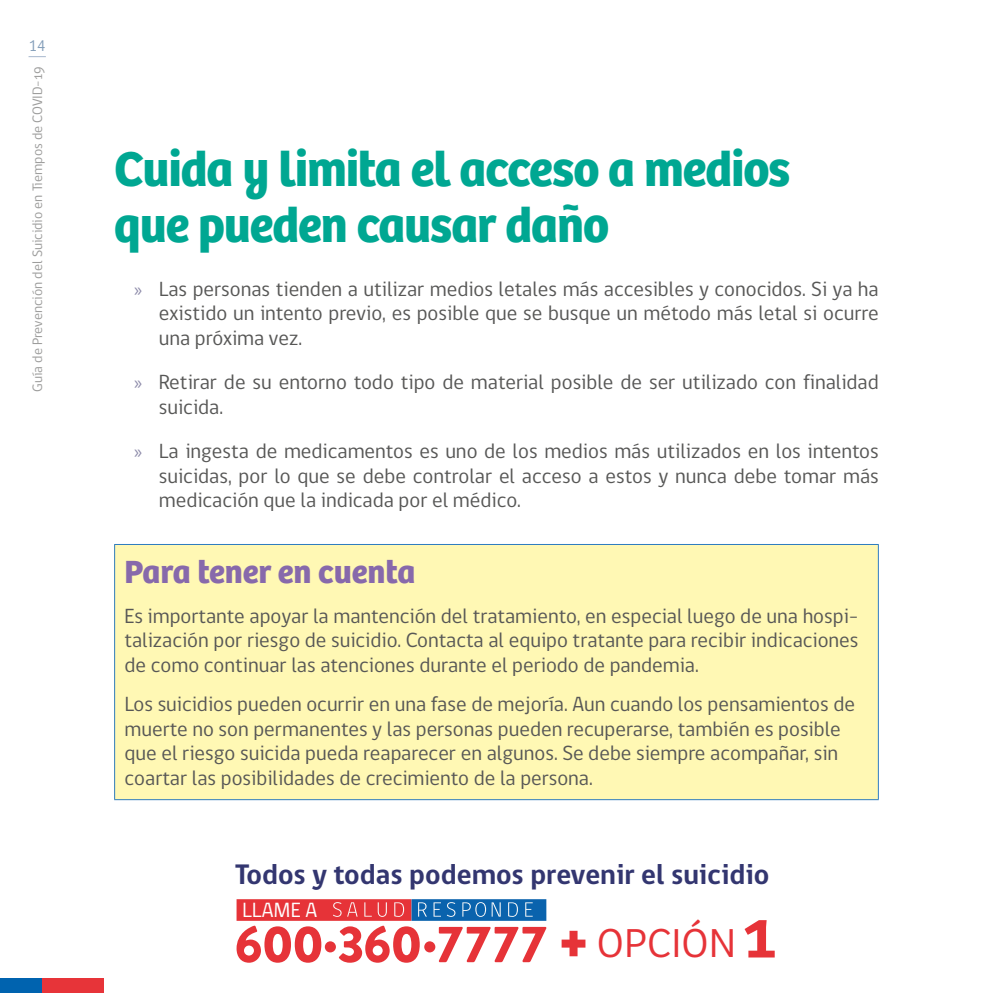
<style>
.page{position:relative;width:993px;height:993px;background:#fff}
.page>*{position:absolute;margin:0;border:0;box-sizing:border-box;transform-origin:0 0}
.t1{font:700 50.75px/56px "Bree";letter-spacing:-.02em;color:#00a792}
.t2{font:300 41.82px "Bree";color:#e63338}
.t3{font:700 33.25px "Bree";color:#8769ab}
.t4{font:700 28.88px "gob CL";color:#333670}
.t5{font:21.18px "gob CL";color:#fff}
.t6{font:21px/24.5px "gob CL";color:#575756;text-align:justify}
.t7{font:15.75px "gob CL";color:#859fba}
.t8{font:14px "gob CL";color:#9d9d9c}
.s1{font-family:"Myriad Pro";font-size:19.25px;color:#8c8aa9}
.s2{font-weight:700;font-size:59.85px}
</style>
<div class="page">
<div style="left:0;top:977px;width:43px;height:15px;background:#0063af"></div>
<div style="left:43px;top:977px;width:61px;height:15px;background:#e73439"></div>
<svg style="left:29px;top:56px;width:17px;height:1px"></svg>
<div style="left:115px;top:544px;width:763px;height:255px;background:#fff8b4"></div>
<hr style="left:114px;top:544px;width:764px;height:1px;background:#2e7cc0">
<hr style="left:114px;top:544px;width:1px;height:255px;background:#2e7cc0">
<hr style="left:877px;top:544px;width:1px;height:255px;background:#2e7cc0">
<hr style="left:114px;top:799px;width:764px;height:1px;background:#2e7cc0">
<svg style="left:236px;top:925px;width:85px;height:37px"></svg>
<svg style="left:325px;top:940px;width:11px;height:12px"></svg>
<svg style="left:338px;top:925px;width:81px;height:37px"></svg>
<svg style="left:424px;top:940px;width:11px;height:12px"></svg>
<svg style="left:438px;top:926px;width:108px;height:35px"></svg>
<div style="left:236px;top:898px;width:175px;height:22px;background:#e63338"></div>
<div style="left:411px;top:898px;width:135px;height:22px;background:#0a63ad"></div>
<svg style="left:333px;top:902px;width:8px;height:14px"></svg>
<svg style="left:347px;top:902px;width:10px;height:14px"></svg>
<svg style="left:364px;top:902px;width:7px;height:14px"></svg>
<svg style="left:377px;top:902px;width:10px;height:14px"></svg>
<svg style="left:394px;top:902px;width:10px;height:14px"></svg>
<svg style="left:418px;top:902px;width:9px;height:14px"></svg>
<svg style="left:433px;top:902px;width:22px;height:14px"></svg>
<svg style="left:462px;top:902px;width:38px;height:14px"></svg>
<svg style="left:508px;top:902px;width:10px;height:14px"></svg>
<svg style="left:525px;top:902px;width:7px;height:14px"></svg>
<svg style="left:744px;top:920px;width:30px;height:37px"></svg>
<p class="t7" style="left:29px;top:35px;width:18px">14</p>
<p class="t8" style="left:28px;top:392px;width:327px;rotate:-90deg">Guía de Prevención del Suicidio en Tiempos de COVID-19</p>
<h1 class="t1" style="left:114px;top:141px;width:677px">Cuida y limita el acceso a medios que pueden causar daño</h1>
<p class="t6" style="left:159px;top:277px;width:721px;text-indent:-25px"><span class="s1">»</span> Las personas tienden a utilizar medios letales más accesibles y conocidos. Si ya ha existido un intento previo, es posible que se busque un método más letal si ocurre una próxima vez.</p>
<p class="t6" style="left:159px;top:370px;width:721px;text-indent:-25px"><span class="s1">»</span> Retirar de su entorno todo tipo de material posible de ser utilizado con finalidad suicida.</p>
<p class="t6" style="left:159px;top:439px;width:721px;text-indent:-25px"><span class="s1">»</span> La ingesta de medicamentos es uno de los medios más utilizados en los intentos suicidas, por lo que se debe controlar el acceso a estos y nunca debe tomar más medicación que la indicada por el médico.</p>
<h3 class="t3" style="left:124px;top:552px;width:292px">Para tener en cuenta</h3>
<p class="t6" style="left:124px;top:603px;width:735px">Es importante apoyar la mantención del tratamiento, en especial luego de una hospi&shy;talización por riesgo de suicidio. Contacta al equipo tratante para recibir indicaciones de como continuar las atenciones durante el periodo de pandemia.</p>
<p class="t6" style="left:124px;top:692px;width:731px;text-align:left">Los suicidios pueden ocurrir en una fase de mejoría. Aun cuando los pensamientos de muerte no son permanentes y las personas pueden recuperarse, también es posible que el riesgo suicida pueda reaparecer en algunos. Se debe siempre acompañar, sin coartar las posibilidades de crecimiento de la persona.</p>
<h3 class="t4" style="left:235px;top:854px;width:535px">Todos y todas podemos prevenir el suicidio</h3>
<p class="t5" style="left:242px;top:894px;width:77px">LLAME A</p>
<h2 class="t2" style="left:557px;top:919px;width:180px"><span class="s2">+</span> OPCIÓN</h2>
</div>
